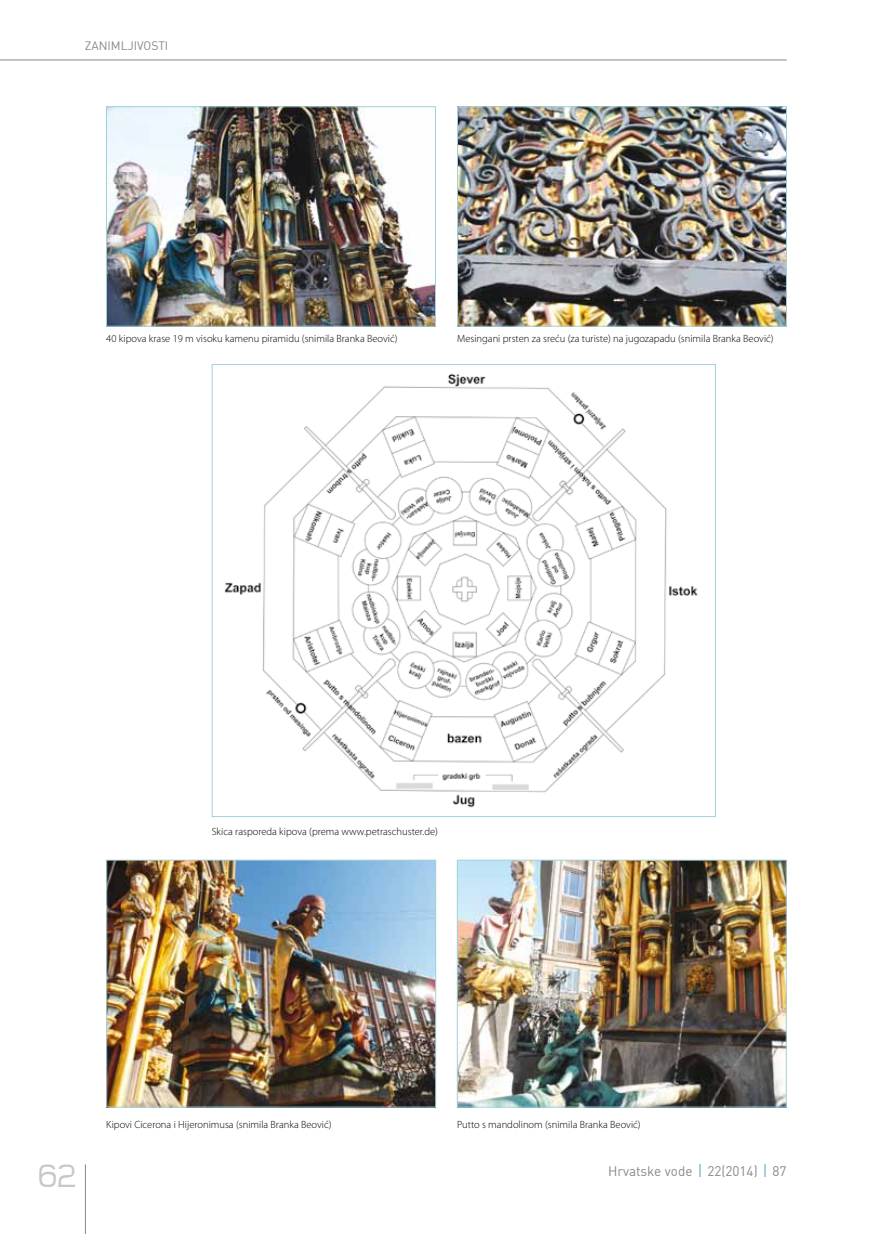
<style>
.page{position:relative;width:893px;height:1234px;background:#fff}
.page>*{position:absolute;margin:0;border:0;box-sizing:border-box;transform-origin:0 0}
.t1{font:300 36px "Teen";color:#c6c7c8}
.t2{font:13.5px "DIN";color:#87888a}
.t3{font:12px "DIN";color:#87888a}
.t4{font:300 10.5px "Myriad Pro";color:#000}
</style>
<div class="page">
<hr style="left:85px;top:1164px;width:1px;height:69px;background:#87888a">
<hr style="left:0;top:60px;width:787px;height:1px;background:#87888a">
<svg style="left:699px;top:1164px;width:2px;height:12px"></svg>
<svg style="left:764px;top:1164px;width:2px;height:12px"></svg>
<img style="left:108px;top:108px;width:326px;height:216px">
<div style="left:106px;top:106px;width:330px;height:220px;border:1px solid #a2d1d9"></div>
<img style="left:108px;top:861px;width:326px;height:244px">
<div style="left:106px;top:859px;width:330px;height:248px;border:1px solid #a2d1d9"></div>
<img style="left:224px;top:373px;width:474px;height:435px">
<img style="left:459px;top:108px;width:326px;height:216px">
<div style="left:457px;top:106px;width:330px;height:220px;border:1px solid #a2d1d9"></div>
<img style="left:459px;top:861px;width:326px;height:244px">
<div style="left:457px;top:859px;width:330px;height:248px;border:1px solid #a2d1d9"></div>
<p class="t3" style="left:85px;top:37px;width:22px">ZANIML</p>
<p class="t3" style="left:128px;top:37px;width:36px">JIVOSTI</p>
<p class="t4" style="left:106px;top:332px;width:293px">40 kipova krase 19 m visoku kamenu piramidu (snimila Branka Beović)</p>
<p class="t4" style="left:457px;top:332px;width:318px">Mesingani prsten za sreću (za turiste) na jugozapadu (snimila Branka Beović)</p>
<p class="t4" style="left:212px;top:824px;width:228px">Skica rasporeda kipova (prema www.petraschuster.de)</p>
<p class="t4" style="left:106px;top:1117px;width:227px">Kipovi Cicerona i Hijeronimusa (snimila Branka Beović)</p>
<p class="t4" style="left:457px;top:1117px;width:185px">Putto s mandolinom (snimila Branka Beović)</p>
<h1 class="t1" style="left:38px;top:1156px;width:40px">62</h1>
<p class="t2" style="left:608px;top:1161px;width:180px">Hrvatske vode 22(2014) 87</p>
</div>
